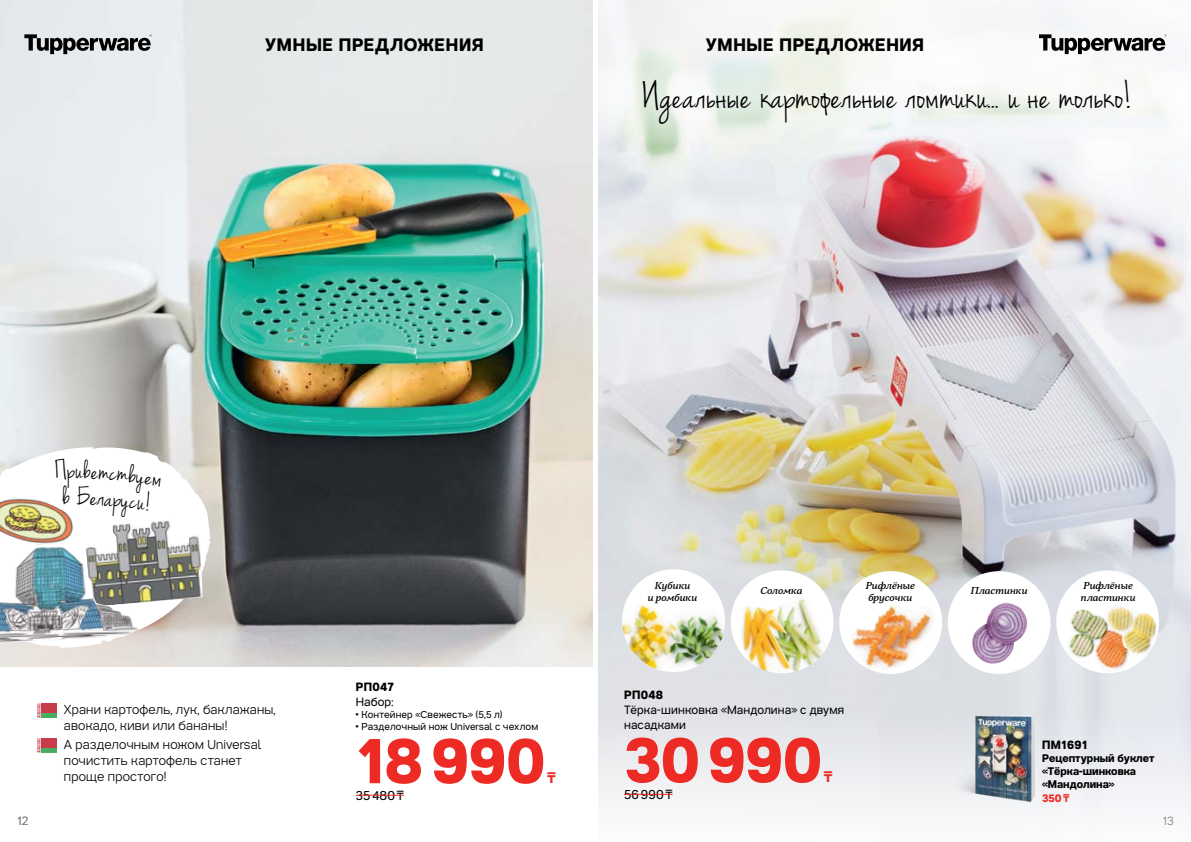
<style>
.page{position:relative;width:1191px;height:842px;background:#fff}
.page>*{position:absolute;margin:0;border:0;box-sizing:border-box;transform-origin:0 0}
.t1{font:700 64px "Tupper PRO";letter-spacing:-.005em;color:#ee2a24}
.t2{font:40px "Tupperware Handwriting";letter-spacing:.015em;color:#000}
.t3{font:27.3px "Tupperware Handwriting";color:#000}
.t4{font:700 18px "Tupper PRO";letter-spacing:.04em;color:#000}
.t5{font:700 15px "Noto Sans";color:#ee2a24}
.t6{font:300 13px/16px "Tupper PRO";letter-spacing:.015em;color:#000}
.t7{font:13px "Tupper PRO";letter-spacing:.015em;color:#000}
.t8{font:12px/15px "Tupper PRO";letter-spacing:.005em;color:#000}
.t9{font:700 12px "Tupper PRO";letter-spacing:.02em;color:#000}
.t10{font:300 12px "Tupper PRO";color:#808285}
.t11{font:700 11px/13.2px "Tupper PRO";color:#000}
.t12{font:italic 500 10px/12px "Tupper Serif";letter-spacing:.005em;color:#000}
.t13{font:10px "Tupper PRO";letter-spacing:.01em;color:#000}
.s1{font-family:"Noto Sans"}
.s2{color:#ee2a24}
.s3{font-family:"Noto Sans";color:#ee2a24}
</style>
<div class="page">
<img style="left:0;top:0;width:592px;height:666px">
<hr style="left:356px;top:795px;width:48px;height:1px;background:#ee2a24">
<svg style="left:37px;top:703px;width:20px;height:15px"></svg>
<svg style="left:37px;top:738px;width:20px;height:14px"></svg>
<img style="left:598px;top:144px;width:593px;height:670px">
<svg style="left:598px;top:0;width:569px;height:144px;fill:#f6f7f7"></svg>
<hr style="left:624px;top:794px;width:48px;height:1px;background:#ee2a24">
<img style="left:953px;top:715px;width:81px;height:87px">
<img style="left:975px;top:715px;width:59px;height:86px">
<div style="left:622px;top:569px;width:103px;height:103px;background:#fff;border-radius:50%"></div>
<img style="left:622px;top:604px;width:41px;height:66px">
<img style="left:663px;top:609px;width:62px;height:60px">
<img style="left:695px;top:615px;width:19px;height:22px">
<div style="left:730px;top:570px;width:103px;height:103px;background:#fff;border-radius:50%"></div>
<img style="left:781px;top:598px;width:46px;height:74px">
<img style="left:740px;top:605px;width:35px;height:68px">
<img style="left:745px;top:606px;width:46px;height:65px">
<div style="left:839px;top:571px;width:103px;height:103px;background:#fff;border-radius:50%"></div>
<img style="left:851px;top:605px;width:59px;height:65px">
<svg style="left:947px;top:571px;width:103px;height:103px"></svg>
<img style="left:972px;top:603px;width:33px;height:51px">
<div style="left:1056px;top:570px;width:103px;height:103px;background:#fff;border-radius:50%"></div>
<img style="left:1094px;top:656px;width:35px;height:17px">
<img style="left:1067px;top:609px;width:41px;height:50px">
<img style="left:1070px;top:610px;width:33px;height:29px">
<img style="left:1103px;top:605px;width:54px;height:51px">
<img style="left:1105px;top:607px;width:35px;height:46px">
<div style="left:631px;top:68px;width:509px;height:67px;background:#fff;opacity:.75"></div>
<svg style="left:0;top:447px;width:211px;height:201px"></svg>
<img style="left:0;top:497px;width:74px;height:49px">
<img style="left:86px;top:520px;width:117px;height:86px">
<img style="left:0;top:546px;width:139px;height:96px">
<svg style="left:24px;top:34px;width:128px;height:20px;background:#86898a"></svg>
<svg style="left:1039px;top:34px;width:127px;height:20px"></svg>
<svg style="left:55px;top:459px;width:106px;height:59px"></svg>
<h3 class="t4" style="left:265px;top:30px;width:220px">УМНЫЕ ПРЕДЛОЖЕНИЯ</h3>
<h3 class="t4" style="left:705px;top:30px;width:220px">УМНЫЕ ПРЕДЛОЖЕНИЯ</h3>
<h2 class="t2" style="left:644px;top:70px;width:490px">Идеальные картофельные ломтики… и не только!</h2>
<h3 class="t3" style="left:62px;top:478px;width:9px">в</h3>
<p class="t6" style="left:64px;top:700px;width:213px">Храни картофель, лук, баклажаны, авокадо, киви или бананы!</p>
<p class="t6" style="left:64px;top:735px;width:199px">А разделочным ножом Universal почистить картофель станет проще простого!</p>
<p class="t9" style="left:356px;top:677px;width:40px">РП047</p>
<p class="t8" style="left:356px;top:693px;width:39px">Набор:</p>
<p class="t13" style="left:356px;top:707px;width:148px">• Контейнер «Свежесть» (5,5 л)</p>
<p class="t13" style="left:356px;top:719px;width:184px">• Разделочный нож Universal с чехлом</p>
<h1 class="t1" style="left:356px;top:709px;width:191px">18990</h1>
<p class="t5" style="left:547px;top:767px;width:10px">₸</p>
<p class="t7" style="left:356px;top:785px;width:50px">35480 <span class="s1">₸</span></p>
<p class="t12" style="left:648px;top:579px;width:51px;text-align:center">Кубики<br>и ромбики</p>
<p class="t12" style="left:760px;top:584px;width:44px">Соломка</p>
<p class="t12" style="left:865px;top:579px;width:51px">Рифлёные брусочки</p>
<p class="t12" style="left:971px;top:584px;width:58px">Пластинки</p>
<p class="t12" style="left:1080px;top:579px;width:56px">Рифлёные пластинки</p>
<p class="t9" style="left:624px;top:685px;width:40px">РП048</p>
<p class="t8" style="left:624px;top:702px;width:222px">Тёрка-шинковка «Мандолина» с двумя насадками</p>
<h1 class="t1" style="left:624px;top:708px;width:199px">30990</h1>
<p class="t5" style="left:824px;top:766px;width:10px">₸</p>
<p class="t7" style="left:624px;top:784px;width:50px">56990 <span class="s1">₸</span></p>
<p class="t9" style="left:1042px;top:735px;width:47px">ПМ1691</p>
<p class="t11" style="left:1042px;top:751px;width:114px">Рецептурный буклет «Тёрка-шинковка «Мандолина»<br><span class="s2">350</span> <span class="s3">₸</span></p>
<p class="t10" style="left:17px;top:811px;width:13px">12</p>
<p class="t10" style="left:1162px;top:811px;width:13px">13</p>
</div>
